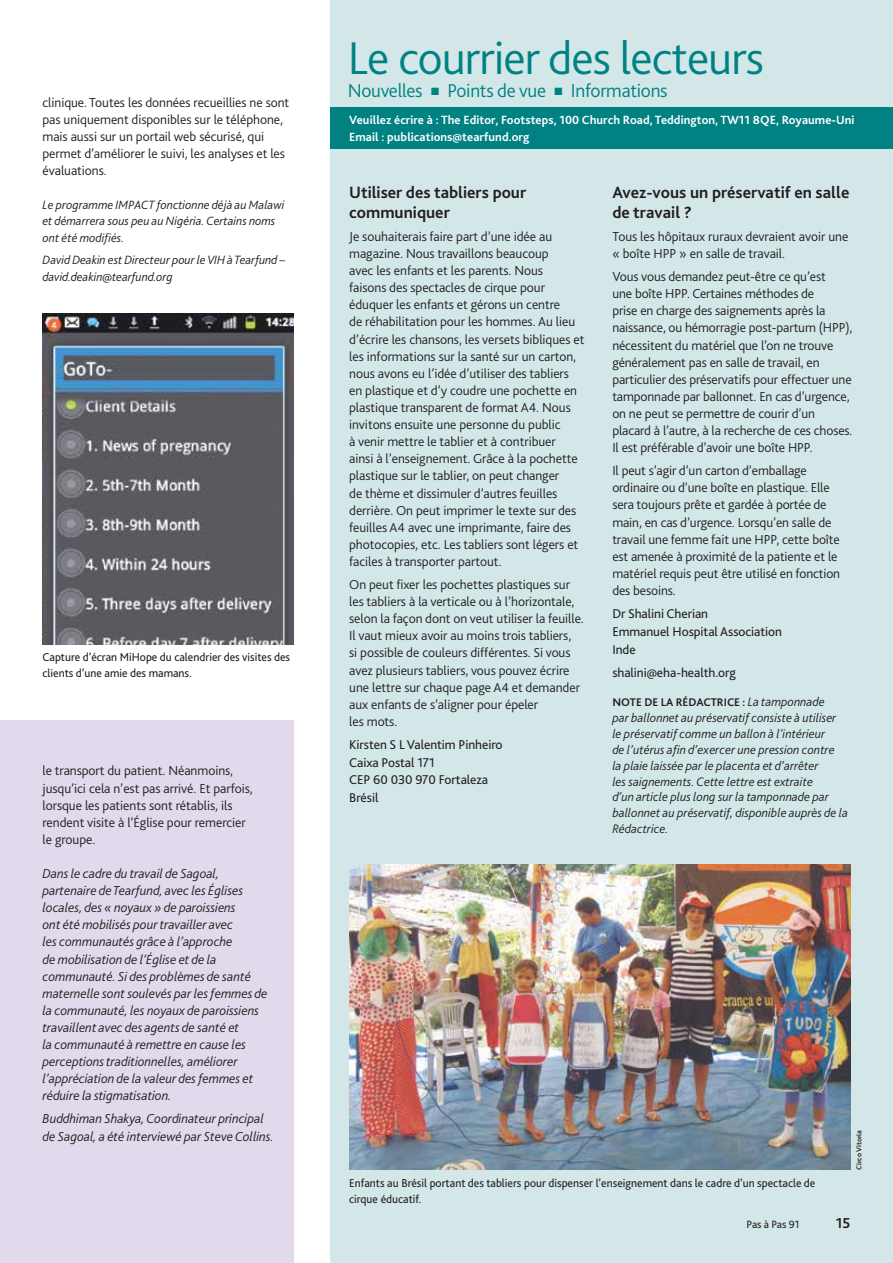
<style>
.page{position:relative;width:893px;height:1263px;background:#fff}
.page>*{position:absolute;margin:0;border:0;box-sizing:border-box;transform-origin:0 0}
.t1{font:300 48px "Bliss 2";letter-spacing:-.02em;color:#008283}
.t2{font:300 19.5px "Bliss 2";letter-spacing:-.015em;color:#008283}
.t3{font:700 17.1px/19.5px "Bliss 2";color:#231f20}
.t4{font:700 15px "Bliss 2";color:#231f20}
.t5{font:300 13.65px/17.1px "Bliss 2";letter-spacing:-.005em;color:#231f20}
.t6{font:italic 300 13.65px/17.1px "Bliss 2";letter-spacing:-.005em;color:#231f20}
.t7{font:13.35px/17.9px "Bliss 2";letter-spacing:-.005em;color:#231f20}
.t8{font:italic 300 12.9px/15.9px "Bliss 2";color:#231f20}
.t9{font:italic 300 12.6px/16.5px "Bliss 2";color:#231f20}
.t10{font:700 12.45px/16.5px "Bliss 2";letter-spacing:.005em;color:#fff}
.t11{font:12px/16.5px "Bliss 2";color:#231f20}
.t12{font:700 11.55px "Bliss 2";color:#231f20}
.t13{font:11.1px "Bliss 2";letter-spacing:-.005em;color:#231f20}
.t14{font:700 7.5px "Bliss 2";color:#231f20}
.s1{font-weight:300;font-style:italic;font-size:12.9px}
</style>
<div class="page">
<div style="left:0;top:720px;width:293px;height:543px;background:#e2d9ec"></div>
<div style="left:330px;top:0;width:563px;height:1263px;background:#d4e7e8"></div>
<div style="left:330px;top:107px;width:563px;height:42px;background:#008283"></div>
<img style="left:349px;top:864px;width:501px;height:306px">
<img style="left:43px;top:314px;width:250px;height:330px">
<p class="t5" style="left:43px;top:93px;width:248px">clinique. Toutes les données recueillies ne sont pas uniquement disponibles sur le téléphone, mais aussi sur un portail web sécurisé, qui permet d’améliorer le suivi, les analyses et les évaluations.</p>
<p class="t9" style="left:43px;top:196px;width:243px">Le programme IMPACT fonctionne déjà au Malawi et démarrera sous peu au Nigéria. Certains noms ont été modifiés.</p>
<p class="t9" style="left:43px;top:251px;width:244px">David Deakin est Directeur pour le VIH à Tearfund – david.deakin@tearfund.org</p>
<p class="t11" style="left:43px;top:648px;width:249px">Capture d’écran MiH ope du calendrier des visites des clients d’une amie des mamans.</p>
<p class="t5" style="left:43px;top:762px;width:212px">le transport du patient. Néanmoins, jusqu’ici cela n’est pas arrivé. Et parfois, lorsque les patients sont rétablis, ils rendent visite à l’Église pour remercier le groupe.</p>
<p class="t6" style="left:43px;top:864px;width:226px">Dans le cadre du travail de Sagoal, partenaire de Tearfund, avec les Églises locales, des « noyaux » de paroissiens<br>ont été mobilisés pour travailler avec<br>les communautés grâce à l’approche<br>de mobilisation de l’Église et de la communauté. Si des problèmes de santé maternelle sont soulevés par les femmes de la communauté, les noyaux de paroissiens travaillent avec des agents de santé et<br>la communauté à remettre en cause les perceptions traditionnelles, améliorer l’appréciation de la valeur des femmes et réduire la stigmatisation.</p>
<p class="t6" style="left:43px;top:1110px;width:233px">Buddhiman Shakya, Coordinateur principal de Sagoal, a été interviewé par Steve Collins.</p>
<h1 class="t1" style="left:348px;top:28px;width:418px">le courrier des lecteurs</h1>
<h2 class="t2" style="left:348px;top:78px;width:321px">Nouvelles ■ Points de vue ■ Informations</h2>
<p class="t10" style="left:349px;top:112px;width:507px">Veuillez écrire à : The Editor, Footsteps, 100 Church Road, Teddington, TW11 8QE, Royaume-Uni<br>Email : publications@tearfund.org</p>
<p class="t3" style="left:349px;top:183px;width:179px">Utiliser des tabliers pour communiquer</p>
<p class="t5" style="left:349px;top:227px;width:237px">Je souhaiterais faire part d’une idée au magazine. Nous travaillons beaucoup<br>avec les enfants et les parents. Nous<br>faisons des spectacles de cirque pour éduquer les enfants et gérons un centre<br>de réhabilitation pour les hommes. Au lieu d’écrire les chansons, les versets bibliques et les informations sur la santé sur un carton, nous avons eu l’idée d’utiliser des tabliers en plastique et d’y coudre une pochette en plastique transparent de format A4. Nous invitons ensuite une personne du public<br>à venir mettre le tablier et à contribuer<br>ainsi à l’enseignement. Grâce à la pochette plastique sur le tablier, on peut changer<br>de thème et dissimuler d’autres feuilles derrière. On peut imprimer le texte sur des feuilles A4 avec une imprimante, faire des photocopies, etc. Les tabliers sont légers et faciles à transporter partout.</p>
<p class="t5" style="left:349px;top:576px;width:236px">On peut fixer les pochettes plastiques sur les tabliers à la verticale ou à l’horizontale, selon la façon dont on veut utiliser la feuille.<br>Il vaut mieux avoir au moins trois tabliers,<br>si possible de couleurs différentes. Si vous avez plusieurs tabliers, vous pouvez écrire une lettre sur chaque page A4 et demander aux enfants de s’aligner pour épeler<br>les mots.</p>
<p class="t7" style="left:349px;top:735px;width:155px">Kirsten S L Valentim Pinheiro<br>Caixa Postal 171<br>CEP 60 030 970 Fortaleza<br>Brésil</p>
<p class="t3" style="left:612px;top:183px;width:239px">Avez-vous un préservatif en salle de travail ?</p>
<p class="t5" style="left:612px;top:227px;width:237px">Tous les hôpitaux ruraux devraient avoir une « boîte HPP » en salle de travail.</p>
<p class="t5" style="left:612px;top:268px;width:242px">Vous vous demandez peut-être ce qu’est<br>une boîte HPP. Certaines méthodes de<br>prise en charge des saignements après la naissance, ou hémorragie post-partum (HPP), nécessitent du matériel que l’on ne trouve généralement pas en salle de travail, en particulier des préservatifs pour effectuer une tamponnade par ballonnet. En cas d’urgence, on ne peut se permettre de courir d’un placard à l’autre, à la recherche de ces choses.<br>Il est préférable d’avoir une boîte HPP.</p>
<p class="t5" style="left:612px;top:462px;width:229px">Il peut s’agir d’un carton d’emballage ordinaire ou d’une boîte en plastique. Elle sera toujours prête et gardée à portée de main, en cas d’urgence. Lorsqu’en salle de travail une femme fait une HPP, cette boîte est amenée à proximité de la patiente et le matériel requis peut être utilisé en fonction des besoins.</p>
<p class="t7" style="left:612px;top:604px;width:171px">Dr Shalini Cherian<br>Emmanuel Hospital Association<br>Inde</p>
<p class="t7" style="left:612px;top:663px;width:125px">shalini@eha-health.org</p>
<p class="t12" style="left:612px;top:695px;width:214px">N ote d e la rédactric e : <span class="s1">La tamponnade</span></p>
<p class="t8" style="left:612px;top:709px;width:237px">par ballonnet au préservatif consiste à utiliser le préservatif comme un ballon à l’intérieur<br>de l’utérus afin d’exercer une pression contre<br>la plaie laissée par le placenta et d’arrêter<br>les saignements. Cette lettre est extraite<br>d’un article plus long sur la tamponnade par ballonnet au préservatif, disponible auprès de la Rédactrice.</p>
<p class="t14" style="left:854px;top:1170px;width:41px;rotate:-90deg">Circo Vitoria</p>
<p class="t11" style="left:349px;top:1174px;width:468px">Enfants au Brésil portant des tabliers pour dispenser l’enseignement dans le cadre d’un spectacle de cirque éducatif.</p>
<p class="t13" style="left:746px;top:1217px;width:54px">Pas à Pas 91</p>
<p class="t4" style="left:836px;top:1213px;width:16px">15</p>
</div>
